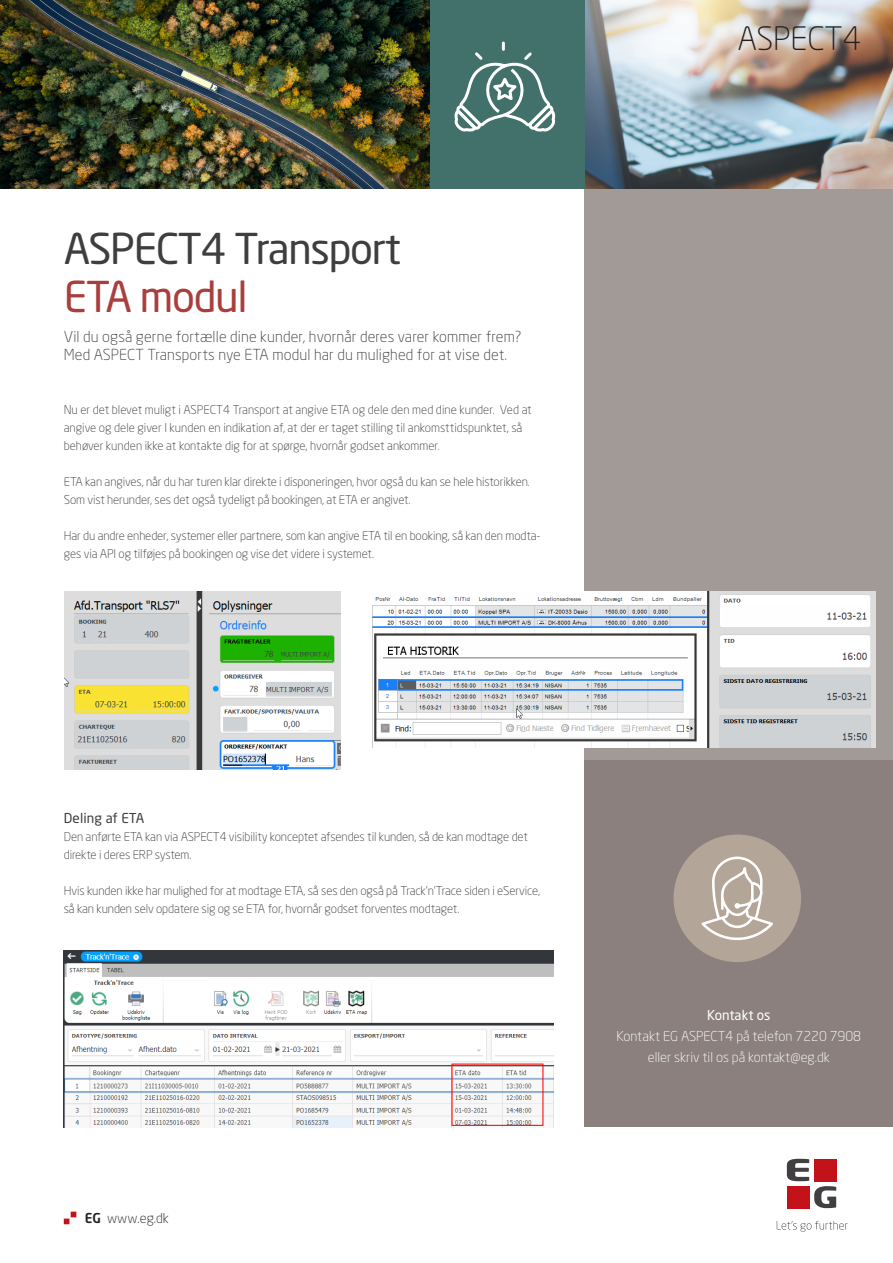
<style>
.page{position:relative;width:893px;height:1263px;background:#fff}
.page>*{position:absolute;margin:0;border:0;box-sizing:border-box;transform-origin:0 0}
.Overskrift{font:42px/48px "Neo Sans Std";letter-spacing:-.03em;color:#3e3e3f}
.t1{font:300 31.95px "Neo Sans Std";color:#231f20}
.Manchet{font:300 15px/18px "Neo Sans Std";letter-spacing:.01em;color:#3e3e3f}
.t2{font:300 13.5px/21px "Neo Sans Std";color:#fff;text-align:center}
.t3{font:300 13.5px "Neo Sans Std";color:#231f20}
.Mellemrubrik{font:13.5px "Neo Sans Std";letter-spacing:.01em;color:#3e3e3f}
.Brødtekst_Light{font:300 12px/18px "Neo Sans Std";letter-spacing:-.01em;color:#3e3e3f}
.s1{color:#a93f3c}
.s2{font-weight:500}
.s3{font-weight:400}
</style>
<div class="page">
<div style="left:585px;top:188px;width:308px;height:939px;background:#a29a97"></div>
<svg style="left:64px;top:1211px;width:12px;height:13px"></svg>
<svg style="left:777px;top:1221px;width:71px;height:11px"></svg>
<svg style="left:787px;top:1159px;width:49px;height:49px"></svg>
<img style="left:585px;top:0;width:308px;height:188px">
<div style="left:429px;top:0;width:156px;height:188px;background:#42706a"></div>
<img style="left:0;top:0;width:429px;height:188px">
<img style="left:65px;top:591px;width:275px;height:178px">
<img style="left:372px;top:591px;width:504px;height:157px">
<img style="left:64px;top:950px;width:489px;height:177px">
<div style="left:585px;top:761px;width:308px;height:366px;background:#8b807d"></div>
<div style="left:673px;top:834px;width:128px;height:128px;background:#b4a599;border-radius:50%"></div>
<svg style="left:701px;top:856px;width:72px;height:84px"></svg>
<svg style="left:454px;top:41px;width:102px;height:91px"></svg>
<p class="Overskrift" style="left:64px;top:224px;width:339px">ASPECT4 Transport<br><span class="s1">ETA modul</span></p>
<p class="Manchet" style="left:64px;top:327px;width:459px">Vil du også gerne fortælle dine kunder, hvornår deres varer kommer frem?<br>Med ASPECT Transports nye ETA modul har du mulighed for at vise det.</p>
<p class="Brødtekst_Light" style="left:64px;top:401px;width:470px">Nu er det blevet muligt i ASPECT4 Transport at angive ETA og dele den med dine kunder. Ved at angive og dele giver I kunden en indikation af, at der er taget stilling til ankomsttidspunktet, så behøver kunden ikke at kontakte dig for at spørge, hvornår godset ankommer.</p>
<p class="Brødtekst_Light" style="left:64px;top:473px;width:468px">ETA kan angives, når du har turen klar direkte i disponeringen, hvor også du kan se hele historikken.<br>Som vist herunder, ses det også tydeligt på bookingen, at ETA er angivet.</p>
<p class="Brødtekst_Light" style="left:64px;top:527px;width:478px">Har du andre enheder, systemer eller partnere, som kan angive ETA til en booking, så kan den modta&shy;ges via API og tilføjes på bookingen og vise det videre i systemet.</p>
<p class="t1" style="left:738px;top:19px;width:125px">ASPECT4</p>
<p class="Mellemrubrik" style="left:64px;top:810px;width:82px">Deling af ETA</p>
<p class="Brødtekst_Light" style="left:64px;top:827px;width:466px">Den anførte ETA kan via ASPECT4 visibility konceptet afsendes til kunden, så de kan modtage det direkte i deres ERP system.</p>
<p class="Brødtekst_Light" style="left:64px;top:881px;width:478px">Hvis kunden ikke har mulighed for at modtage ETA, så ses den også på Track’n’Trace siden i eService, så kan kunden selv opdatere sig og se ETA for, hvornår godset forventes modtaget.</p>
<p class="t3" style="left:85px;top:1210px;width:86px"><span class="s2">EG</span> www.eg.dk</p>
<p class="t2" style="left:617px;top:1004px;width:246px"><span class="s3">Kontakt os<br></span>Kontakt EG ASPECT4 på telefon 7220 7908 eller skriv til os på kontakt@eg.dk</p>
</div>
